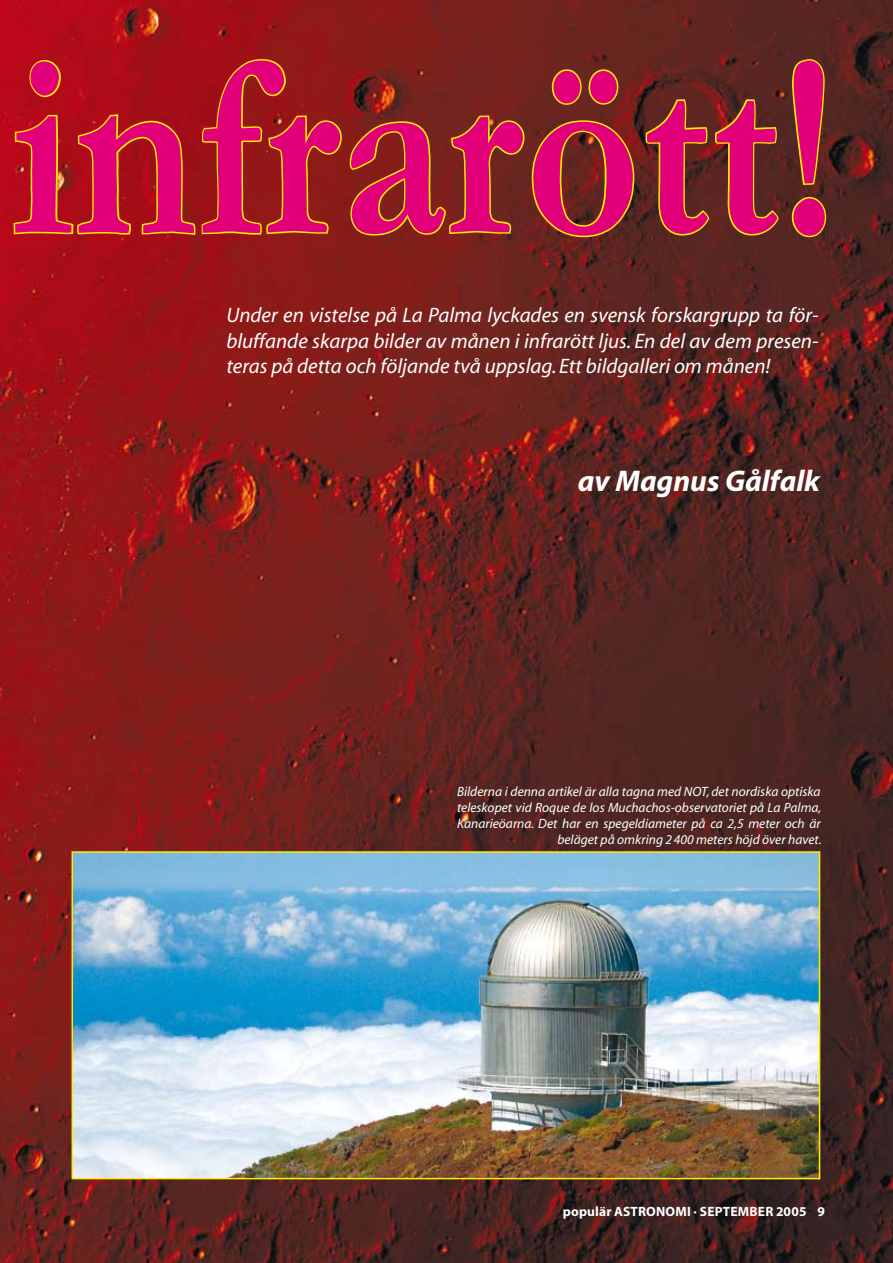
<style>
.page{position:relative;width:893px;height:1263px;background:#fff}
.page>*{position:absolute;margin:0;border:0;box-sizing:border-box;transform-origin:0 0}
.t1{font:700 266.4px "Garamond";color:#e2007a;scale:.83 1}
.t2{font:italic 700 30px "Myriad";color:#fff}
.t3{font:italic 21px/25.2px "Myriad";color:#fff;text-align:justify}
.t4{font:italic 13.5px/16.2px "Myriad";color:#fff;text-align:right}
.t5{font:700 13.5px "Myriad";letter-spacing:.01em;color:#fff}
</style>
<div class="page">
<img style="left:0;top:0;width:893px;height:1263px">
<svg style="left:12px;top:0;width:624px;height:239px;background:#952a18"></svg>
<svg style="left:644px;top:98px;width:67px;height:1165px;background:#562820"></svg>
<svg style="left:713px;top:98px;width:67px;height:1165px;background:#522720"></svg>
<svg style="left:790px;top:58px;width:38px;height:181px;background:#71461c"></svg>
<img style="left:75px;top:854px;width:742px;height:322px">
<div style="left:72px;top:851px;width:748px;height:328px;border:2px solid #ffec00"></div>
<h1 class="t1" style="left:12px;top:-32px;width:996px">infrarött!</h1>
<h3 class="t3" style="left:226px;top:304px;width:594px">Under en vistelse på La Palma lyckades en svensk forskargrupp ta för&shy;bluffande skarpa bilder av månen i infrarött ljus. En del av dem presen&shy;teras på detta och följande två uppslag. Ett bildgalleri om månen!</h3>
<h2 class="t2" style="left:578px;top:466px;width:244px">av Magnus Gålfalk</h2>
<p class="t4" style="left:457px;top:784px;width:366px">Bilderna i denna artikel är alla tagna med NOT, det nordiska optiska teleskopet vid Roque de los Muchachos-observatoriet på La Palma, Kanarieöarna. Det har en spegeldiameter på ca 2,5 meter och är beläget på omkring 2 400 meters höjd över havet.</p>
<p class="t5" style="left:563px;top:1205px;width:264px">POPULÄR ASTRONOMI ∙ SEPTEMBER 2005 9</p>
</div>
